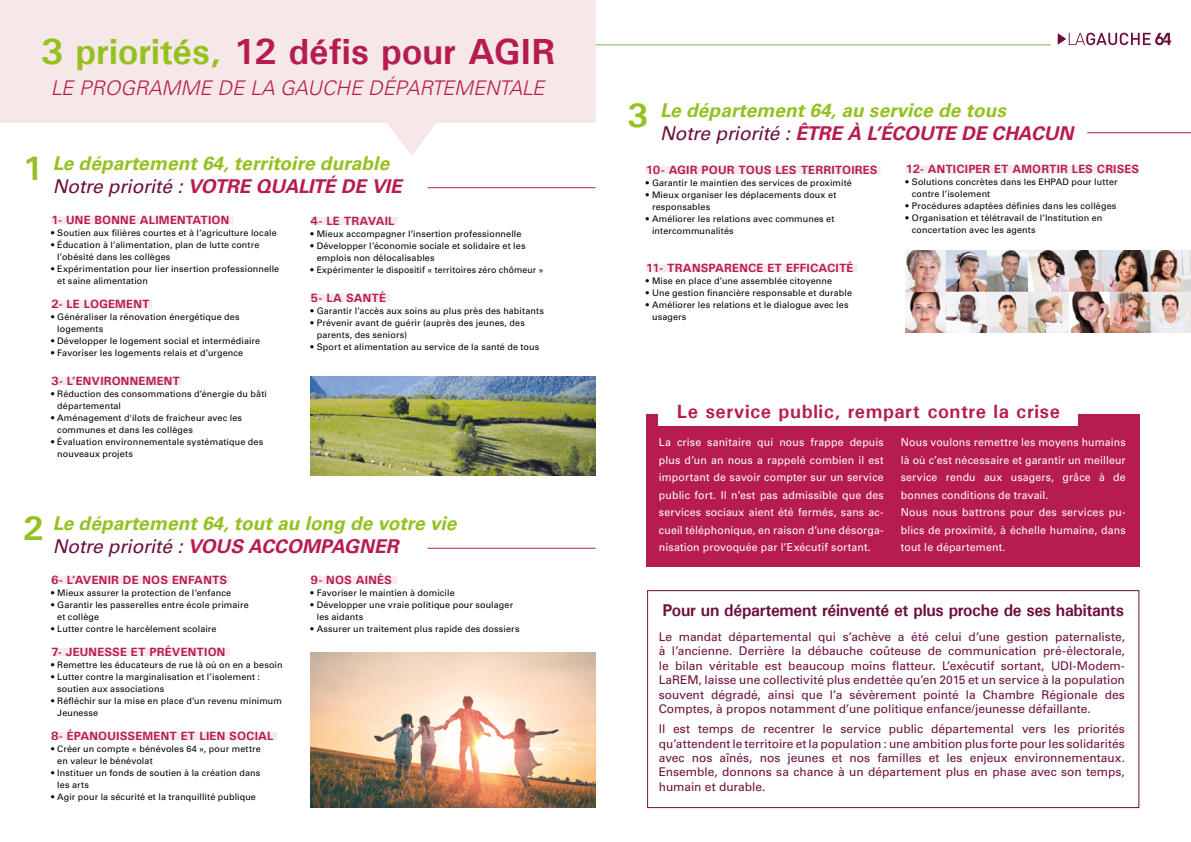
<style>
.page{position:relative;width:1191px;height:842px;background:#fff}
.page>*{position:absolute;margin:0;border:0;box-sizing:border-box;transform-origin:0 0}
.t1{font:700 36.4px "Univers";letter-spacing:-.005em;color:#b71c4e}
.t2{font:700 34px "Univers";color:#95c11f}
.t3{font:italic 300 20.2px "Univers LT Std";letter-spacing:-.01em;color:#b71c4e}
.t4{font:700 19.2px "Univers";letter-spacing:.025em;color:#b71c4e}
.t5{font:italic 700 19px/22.8px "Univers LT Std";color:#95c11f}
.t6{font:700 17px "Univers";letter-spacing:-.02em;color:#6d0f3b}
.t7{font:12px/14.4px "Univers LT Std";color:#6d0f3b;text-align:justify}
.t8{font:700 12px "Univers";letter-spacing:.01em;color:#b71c4e}
.t9{font:11px/17.5px "Univers LT Std";letter-spacing:.015em;color:#fff;text-align:justify;scale:.96 1}
.t10{font:9px/12px "Univers LT Std";letter-spacing:.01em;color:#000}
.s1{color:#95c11f}
.s2{font-weight:400;color:#6d0f3b}
.s3{color:#b71c4e}
</style>
<div class="page">
<svg style="left:1057px;top:33px;width:114px;height:12px"></svg>
<hr style="left:195px;top:45px;width:856px;height:1px;background:#7db646">
<div style="left:647px;top:590px;width:492px;height:218px;border:1px solid #6d0f3b"></div>
<div style="left:51px;top:216px;width:182px;height:8px;background:#f7ebec"></div>
<div style="left:310px;top:217px;width:87px;height:8px;background:#f7ebec"></div>
<div style="left:51px;top:300px;width:101px;height:8px;background:#f7ebec"></div>
<div style="left:310px;top:294px;width:80px;height:8px;background:#f7ebec"></div>
<div style="left:51px;top:377px;width:131px;height:8px;background:#f7ebec"></div>
<img style="left:310px;top:376px;width:285px;height:99px">
<div style="left:645px;top:166px;width:235px;height:8px;background:#f7ebec"></div>
<div style="left:646px;top:264px;width:211px;height:8px;background:#f7ebec"></div>
<div style="left:905px;top:166px;width:233px;height:8px;background:#f7ebec"></div>
<img style="left:905px;top:251px;width:286px;height:81px">
<div style="left:51px;top:576px;width:179px;height:8px;background:#f7ebec"></div>
<div style="left:310px;top:576px;width:87px;height:8px;background:#f7ebec"></div>
<div style="left:51px;top:648px;width:179px;height:8px;background:#f7ebec"></div>
<div style="left:51px;top:732px;width:226px;height:8px;background:#f7ebec"></div>
<img style="left:310px;top:653px;width:285px;height:155px">
<div style="left:646px;top:414px;width:493px;height:152px;background:#b71c4e"></div>
<div style="left:659px;top:405px;width:419px;height:21px;background:#fff"></div>
<div style="left:0;top:0;width:595px;height:122px;background:#f6e7e8"></div>
<svg style="left:383px;top:122px;width:57px;height:34px"></svg>
<hr style="left:427px;top:187px;width:168px;height:1px;background:#b71c4e">
<hr style="left:427px;top:548px;width:168px;height:1px;background:#b71c4e">
<hr style="left:1087px;top:132px;width:104px;height:1px;background:#b71c4e">
<h1 class="t1" style="left:41px;top:28px;width:516px"><span class="s1">3 priorités,</span> 12 défis pour AGIR</h1>
<h3 class="t3" style="left:51px;top:76px;width:495px">LE PROGRAMME DE LA GAUCHE DÉPARTEMENTALE</h3>
<h2 class="t2" style="left:22px;top:147px;width:23px">1</h2>
<h3 class="t5" style="left:53px;top:152px;width:350px">Le département 64, territoire durable<br><span class="s2">Notre priorité :</span> <span class="s3">VOTRE QUALITÉ DE VIE</span></h3>
<h3 class="t8" style="left:51px;top:213px;width:180px">1- UNE BONNE ALIMENTATION</h3>
<p class="t10" style="left:51px;top:227px;width:227px">• Soutien aux filières courtes et à l’agriculture locale</p>
<p class="t10" style="left:57px;top:239px;width:204px;text-indent:-6px">• Éducation à l’alimentation, plan de lutte contre l’obésité dans les collèges</p>
<p class="t10" style="left:57px;top:263px;width:223px;text-indent:-6px">• Expérimentation pour lier insertion professionnelle et saine alimentation</p>
<h3 class="t8" style="left:51px;top:297px;width:100px">2- LE LOGEMENT</h3>
<p class="t10" style="left:57px;top:311px;width:184px;text-indent:-6px">• Généraliser la rénovation énergétique des logements</p>
<p class="t10" style="left:51px;top:335px;width:211px">• Développer le logement social et intermédiaire</p>
<p class="t10" style="left:51px;top:347px;width:194px">• Favoriser les logements relais et d’urgence</p>
<h3 class="t8" style="left:51px;top:373px;width:130px">3- L’ENVIRONNEMENT</h3>
<p class="t10" style="left:57px;top:388px;width:211px;text-indent:-6px">• Réduction des consommations d’énergie du bâti départemental</p>
<p class="t10" style="left:57px;top:412px;width:186px;text-indent:-6px">• Aménagement d'ilots de fraicheur avec les communes et dans les collèges</p>
<p class="t10" style="left:57px;top:436px;width:207px;text-indent:-6px">• Évaluation environnementale systématique des nouveaux projets</p>
<h3 class="t8" style="left:310px;top:213px;width:86px">4- LE TRAVAIL</h3>
<p class="t10" style="left:310px;top:228px;width:212px">• Mieux accompagner l’insertion professionnelle</p>
<p class="t10" style="left:317px;top:240px;width:210px;text-indent:-6px">• Développer l’économie sociale et solidaire et les emplois non délocalisables</p>
<p class="t10" style="left:310px;top:264px;width:234px">• Expérimenter le dispositif « territoires zéro chômeur »</p>
<h3 class="t8" style="left:310px;top:290px;width:77px">5- LA SANTÉ</h3>
<p class="t10" style="left:310px;top:305px;width:235px">• Garantir l’accès aux soins au plus près des habitants</p>
<p class="t10" style="left:317px;top:317px;width:210px;text-indent:-6px">• Prévenir avant de guérir (auprès des jeunes, des parents, des seniors)</p>
<p class="t10" style="left:310px;top:341px;width:230px">• Sport et alimentation au service de la santé de tous</p>
<h2 class="t2" style="left:22px;top:507px;width:23px">2</h2>
<h3 class="t5" style="left:53px;top:513px;width:405px">Le département 64, tout au long de votre vie<br><span class="s2">Notre priorité :</span> <span class="s3">VOUS ACCOMPAGNER</span></h3>
<h3 class="t8" style="left:51px;top:572px;width:178px">6- L’AVENIR DE NOS ENFANTS</h3>
<p class="t10" style="left:51px;top:587px;width:182px">• Mieux assurer la protection de l’enfance</p>
<p class="t10" style="left:57px;top:599px;width:193px;text-indent:-6px">• Garantir les passerelles entre école primaire et collège</p>
<p class="t10" style="left:51px;top:623px;width:167px">• Lutter contre le harcèlement scolaire</p>
<h3 class="t8" style="left:51px;top:644px;width:176px">7- JEUNESSE ET PRÉVENTION</h3>
<p class="t10" style="left:51px;top:659px;width:233px">• Remettre les éducateurs de rue là où on en a besoin</p>
<p class="t10" style="left:57px;top:671px;width:204px;text-indent:-6px">• Lutter contre la marginalisation et l’isolement : soutien aux associations</p>
<p class="t10" style="left:57px;top:695px;width:226px;text-indent:-6px">• Réfléchir sur la mise en place d’un revenu minimum<br>Jeunesse</p>
<h3 class="t8" style="left:51px;top:728px;width:224px">8- ÉPANOUISSEMENT ET LIEN SOCIAL</h3>
<p class="t10" style="left:57px;top:743px;width:205px;text-indent:-6px">• Créer un compte « bénévoles 64 », pour mettre en valeur le bénévolat</p>
<p class="t10" style="left:57px;top:767px;width:205px;text-indent:-6px">• Instituer un fonds de soutien à la création dans les arts</p>
<p class="t10" style="left:51px;top:791px;width:206px">• Agir pour la sécurité et la tranquillité publique</p>
<h3 class="t8" style="left:310px;top:572px;width:83px">9- NOS AINÉS</h3>
<p class="t10" style="left:310px;top:587px;width:146px">• Favoriser le maintien à domicile</p>
<p class="t10" style="left:317px;top:599px;width:198px;text-indent:-6px">• Développer une vraie politique pour soulager les aidants</p>
<p class="t10" style="left:310px;top:623px;width:210px">• Assurer un traitement plus rapide des dossiers</p>
<h2 class="t2" style="left:627px;top:94px;width:23px">3</h2>
<h3 class="t5" style="left:660px;top:99px;width:415px">Le département 64, au service de tous<br><span class="s2">Notre priorité :</span> <span class="s3">ÊTRE À L’ÉCOUTE DE CHACUN</span></h3>
<h3 class="t8" style="left:646px;top:162px;width:233px">10- AGIR POUR TOUS LES TERRITOIRES</h3>
<p class="t10" style="left:646px;top:177px;width:207px">• Garantir le maintien des services de proximité</p>
<p class="t10" style="left:652px;top:189px;width:186px;text-indent:-6px">• Mieux organiser les déplacements doux et responsables</p>
<p class="t10" style="left:652px;top:213px;width:184px;text-indent:-6px">• Améliorer les relations avec communes et intercommunalités</p>
<h3 class="t8" style="left:646px;top:260px;width:209px">11- TRANSPARENCE ET EFFICACITÉ</h3>
<p class="t10" style="left:646px;top:275px;width:188px">• Mise en place d’une assemblée citoyenne</p>
<p class="t10" style="left:646px;top:287px;width:208px">• Une gestion financière responsable et durable</p>
<p class="t10" style="left:652px;top:299px;width:198px;text-indent:-6px">• Améliorer les relations et le dialogue avec les usagers</p>
<h3 class="t8" style="left:905px;top:162px;width:235px">12- ANTICIPER ET AMORTIR LES CRISES</h3>
<p class="t10" style="left:912px;top:176px;width:207px;text-indent:-6px">• Solutions concrètes dans les EHPAD pour lutter contre l’isolement</p>
<p class="t10" style="left:905px;top:200px;width:212px">• Procédures adaptées définies dans les collèges</p>
<p class="t10" style="left:912px;top:212px;width:192px;text-indent:-6px">• Organisation et télétravail de l’Institution en concertation avec les agents</p>
<h3 class="t4" style="left:677px;top:399px;width:384px">Le service public, rempart contre la crise</h3>
<p class="t9" style="left:659px;top:433px;width:236px">La crise sanitaire qui nous frappe depuis plus d’un an nous a rappelé combien il est important de savoir compter sur un service public fort. Il n’est pas admissible que des services sociaux aient été fermés, sans ac&shy;cueil téléphonique, en raison d’une désorga&shy;nisation provoquée par l’Exécutif sortant.</p>
<p class="t9" style="left:900px;top:433px;width:236px;text-align:left">Nous voulons remettre les moyens humains là où c’est nécessaire et garantir un meilleur service rendu aux usagers, grâce à de bonnes conditions de travail.<br>Nous nous battrons pour des services pu&shy;blics de proximité, à échelle humaine, dans tout le département.</p>
<h3 class="t6" style="left:662px;top:599px;width:463px">Pour un département réinventé et plus proche de ses habitants</h3>
<p class="t7" style="left:659px;top:630px;width:468px">Le mandat départemental qui s’achève a été celui d’une gestion paternaliste, à l’ancienne. Derrière la débauche coûteuse de communication pré-électorale, le bilan véritable est beaucoup moins flatteur. L’exécutif sortant, UDI-Modem-LaREM, laisse une collectivité plus endettée qu’en 2015 et un service à la population souvent dégradé, ainsi que l’a sévèrement pointé la Chambre Régionale des Comptes, à propos notamment d’une politique enfance/jeunesse défaillante.</p>
<p class="t7" style="left:659px;top:722px;width:468px">Il est temps de recentrer le service public départemental vers les priorités qu’attendent le territoire et la population : une ambition plus forte pour les solidarités avec nos aînés, nos jeunes et nos familles et les enjeux environnementaux.<br>Ensemble, donnons sa chance à un département plus en phase avec son temps, humain et durable.</p>
</div>
